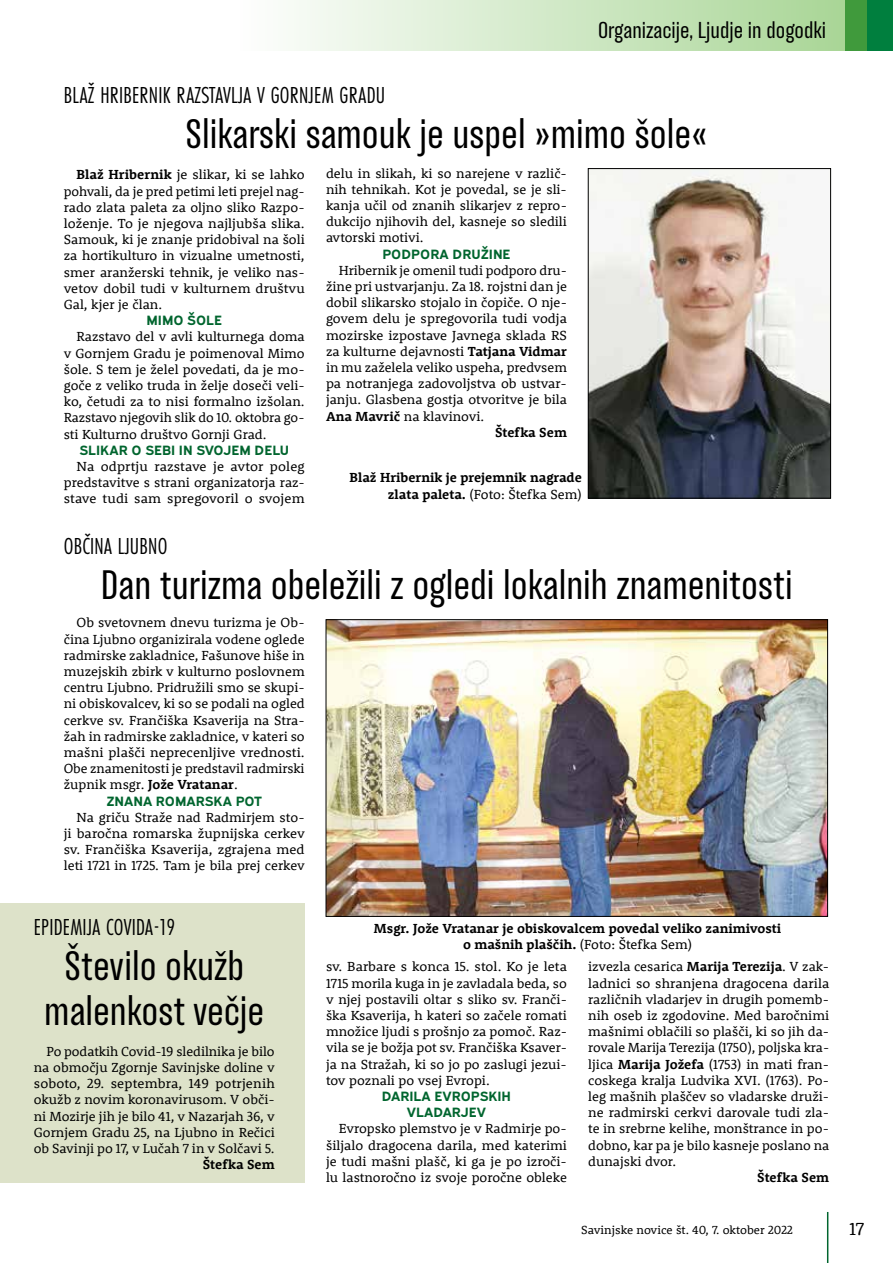
<style>
.page{position:relative;width:893px;height:1263px;background:#fff}
.page>*{position:absolute;margin:0;border:0;box-sizing:border-box;transform-origin:0 0}
.t1{font:37.5px/45px "TT Backwards Sans Regular";color:#000;text-align:center}
.t2{font:24px "Futura PT Cond";letter-spacing:.01em;color:#000}
.t3{font:21px "TT Backwards Sans Regular";color:#000}
.t4{font:18px "Rooney";color:#000}
.t5{font:13.5px/16.2px "Rooney";color:#000;text-align:justify}
.t6{font:700 13.5px/16.2px "Rooney";color:#000;text-align:right}
.t7{font:700 13.5px/16.2px "Expressway Rg";color:#00652e;text-align:center}
.t8{font:12px "Rooney";color:#000}
.s1{font-weight:700}
.s2{font-weight:400}
</style>
<div class="page">
<div style="left:240px;top:0;width:653px;height:51px;background:linear-gradient(to right,#fefefe,#a2d28e)"></div>
<hr style="left:827px;top:1212px;width:1px;height:51px;background:#00652e">
<div style="left:846px;top:0;width:23px;height:51px;background:#409a3c"></div>
<div style="left:867px;top:0;width:26px;height:51px;background:#007f3e"></div>
<div style="left:0;top:903px;width:305px;height:279px;background:#dde2c9"></div>
<img style="left:590px;top:170px;width:239px;height:326px">
<div style="left:588px;top:168px;width:243px;height:330px;border:1px solid #000"></div>
<img style="left:328px;top:621px;width:498px;height:293px">
<div style="left:326px;top:619px;width:502px;height:297px;border:1px solid #000"></div>
<h3 class="t3" style="left:598px;top:17px;width:230px">Organizacije, Ljudje in dogodki</h3>
<h2 class="t2" style="left:64px;top:81px;width:323px">BLAŽ HRIBERNIK RAZSTAVLJA V GORNJEM GRADU</h2>
<h1 class="t1" style="left:186px;top:112px;width:524px">Slikarski samouk je uspel »mimo šole«</h1>
<p class="t5" style="left:64px;top:166px;width:243px;text-indent:13px"><span class="s1">Blaž Hribernik</span> je slikar, ki se lahko pohvali, da je pred petimi leti prejel nag&shy;rado zlata paleta za oljno sliko Razpo&shy;loženje. To je njegova najljubša slika.<br>Samouk, ki je znanje pridobival na šoli za hortikulturo in vizualne umetnosti, smer aranžerski tehnik, je veliko nas&shy;vetov dobil tudi v kulturnem društvu Gal, kjer je član.</p>
<p class="t7" style="left:147px;top:311px;width:77px">MIMO ŠOLE</p>
<p class="t5" style="left:64px;top:328px;width:242px;text-indent:13px">Razstavo del v avli kulturnega doma v Gornjem Gradu je poimenoval Mimo šole. S tem je želel povedati, da je mo&shy;goče z veliko truda in želje doseči veli&shy;ko, četudi za to nisi formalno izšolan.<br>Razstavo njegovih slik do 10. oktobra go&shy;sti Kulturno društvo Gornji Grad.</p>
<p class="t7" style="left:80px;top:440px;width:211px">SLIKAR O SEBI IN SVOJEM DELU</p>
<p class="t5" style="left:64px;top:458px;width:242px;text-indent:13px">Na odprtju razstave je avtor poleg predstavitve s strani organizatorja raz&shy;stave tudi sam spregovoril o svojem</p>
<p class="t5" style="left:326px;top:164px;width:242px">delu in slikah, ki so narejene v različ&shy;nih tehnikah. Kot je povedal, se je sli&shy;kanja učil od znanih slikarjev z repro&shy;dukcijo njihovih del, kasneje so sledili avtorski motivi.</p>
<p class="t7" style="left:382px;top:244px;width:130px">PODPORA DRUŽINE</p>
<p class="t5" style="left:339px;top:262px;width:230px">Hribernik je omenil tudi podporo dru-</p>
<p class="t5" style="left:326px;top:278px;width:243px">žine pri ustvarjanju. Za 18. rojstni dan je</p>
<p class="t5" style="left:326px;top:294px;width:242px">dobil slikarsko stojalo in čopiče. O nje-</p>
<p class="t5" style="left:326px;top:310px;width:242px">govem delu je spregovorila tudi vodja</p>
<p class="t5" style="left:326px;top:326px;width:243px">mozirske izpostave Javnega sklada RS</p>
<p class="t5" style="left:326px;top:343px;width:242px">za kulturne dejavnosti <span class="s1">Tatjana Vidmar</span></p>
<p class="t5" style="left:326px;top:359px;width:242px">in mu zaželela veliko uspeha, predvsem</p>
<p class="t5" style="left:326px;top:375px;width:242px">pa notranjega zadovoljstva ob ustvar-</p>
<p class="t5" style="left:326px;top:391px;width:242px">janju. Glasbena gostja otvoritve je bila</p>
<p class="t5" style="left:326px;top:407px;width:160px"><span class="s1">Ana Mavrič</span> na klavinovi.</p>
<p class="t6" style="left:495px;top:424px;width:73px">Štefka Sem</p>
<p class="t6" style="left:350px;top:469px;width:234px">Blaž Hribernik je prejemnik nagrade zlata paleta. <span class="s2">(Foto: Štefka Sem)</span></p>
<h2 class="t2" style="left:64px;top:532px;width:105px">OBČINA LJUBNO</h2>
<h1 class="t1" style="left:101px;top:563px;width:693px">Dan turizma obeležili z ogledi lokalnih znamenitosti</h1>
<p class="t5" style="left:64px;top:614px;width:243px;text-indent:13px">Ob svetovnem dnevu turizma je Ob&shy;čina Ljubno organizirala vodene oglede radmirske zakladnice, Fašunove hiše in muzejskih zbirk v kulturno poslovnem centru Ljubno. Pridružili smo se skupi&shy;ni obiskovalcev, ki so se podali na ogled cerkve sv. Frančiška Ksaverija na Stra&shy;žah in radmirske zakladnice, v kateri so mašni plašči neprecenljive vrednosti.<br>Obe znamenitosti je predstavil radmirski župnik msgr. <span class="s1">Jože Vratanar</span>.</p>
<p class="t7" style="left:106px;top:791px;width:157px">ZNANA ROMARSKA POT</p>
<p class="t5" style="left:64px;top:809px;width:243px;text-indent:13px">Na griču Straže nad Radmirjem sto&shy;ji baročna romarska župnijska cerkev sv. Frančiška Ksaverija, zgrajena med leti 1721 in 1725. Tam je bila prej cerkev</p>
<h2 class="t2" style="left:34px;top:913px;width:143px">EPIDEMIJA COVIDA-19</h2>
<h1 class="t1" style="left:44px;top:944px;width:221px">Število okužb malenkost večje</h1>
<p class="t5" style="left:34px;top:1042px;width:243px;text-indent:13px">Po podatkih Covid-19 sledilnika je bilo na območju Zgornje Savinjske doline v soboto, 29. septembra, 149 potrjenih okužb z novim koronavirusom. V obči&shy;ni Mozirje jih je bilo 41, v Nazarjah 36, v Gornjem Gradu 25, na Ljubno in Rečici ob Savinji po 17, v Lučah 7 in v Solčavi 5.</p>
<p class="t6" style="left:203px;top:1156px;width:73px">Štefka Sem</p>
<p class="t6" style="left:374px;top:920px;width:409px;text-align:center">Msgr. Jože Vratanar je obiskovalcem povedal veliko zanimivosti o mašnih plaščih. <span class="s2">(Foto: Štefka Sem)</span></p>
<p class="t5" style="left:326px;top:958px;width:242px">sv. Barbare s konca 15. stol. Ko je leta 1715 morila kuga in je zavladala beda, so v njej postavili oltar s sliko sv. Franči&shy;ška Ksaverija, h kateri so začele romati množice ljudi s prošnjo za pomoč. Raz&shy;vila se je božja pot sv. Frančiška Ksaver&shy;ja na Stražah, ki so jo po zaslugi jezui&shy;tov poznali po vsej Evropi.</p>
<p class="t7" style="left:382px;top:1086px;width:131px">DARILA EVROPSKIH<br>VLADARJEV</p>
<p class="t5" style="left:326px;top:1120px;width:243px;text-indent:13px">Evropsko plemstvo je v Radmirje po&shy;šiljalo dragocena darila, med katerimi je tudi mašni plašč, ki ga je po izroči&shy;lu lastnoročno iz svoje poročne obleke</p>
<p class="t5" style="left:588px;top:958px;width:243px">izvezla cesarica <span class="s1">Marija Terezija</span>. V zak&shy;ladnici so shranjena dragocena darila različnih vladarjev in drugih pomemb&shy;nih oseb iz zgodovine. Med baročnimi mašnimi oblačili so plašči, ki so jih da&shy;rovale Marija Terezija (1750), poljska kra&shy;ljica <span class="s1">Marija Jožefa</span> (1753) in mati fran&shy;coskega kralja Ludvika XVI. (1763). Po&shy;leg mašnih plaščev so vladarske druži&shy;ne radmirski cerkvi darovale tudi zla&shy;te in srebrne kelihe, monštrance in po&shy;dobno, kar pa je bilo kasneje poslano na dunajski dvor.</p>
<p class="t6" style="left:757px;top:1169px;width:73px">Štefka Sem</p>
<p class="t8" style="left:581px;top:1221px;width:213px">Savinjske novice št. 40, 7. oktober 2022</p>
<h3 class="t4" style="left:849px;top:1216px;width:16px">17</h3>
</div>
